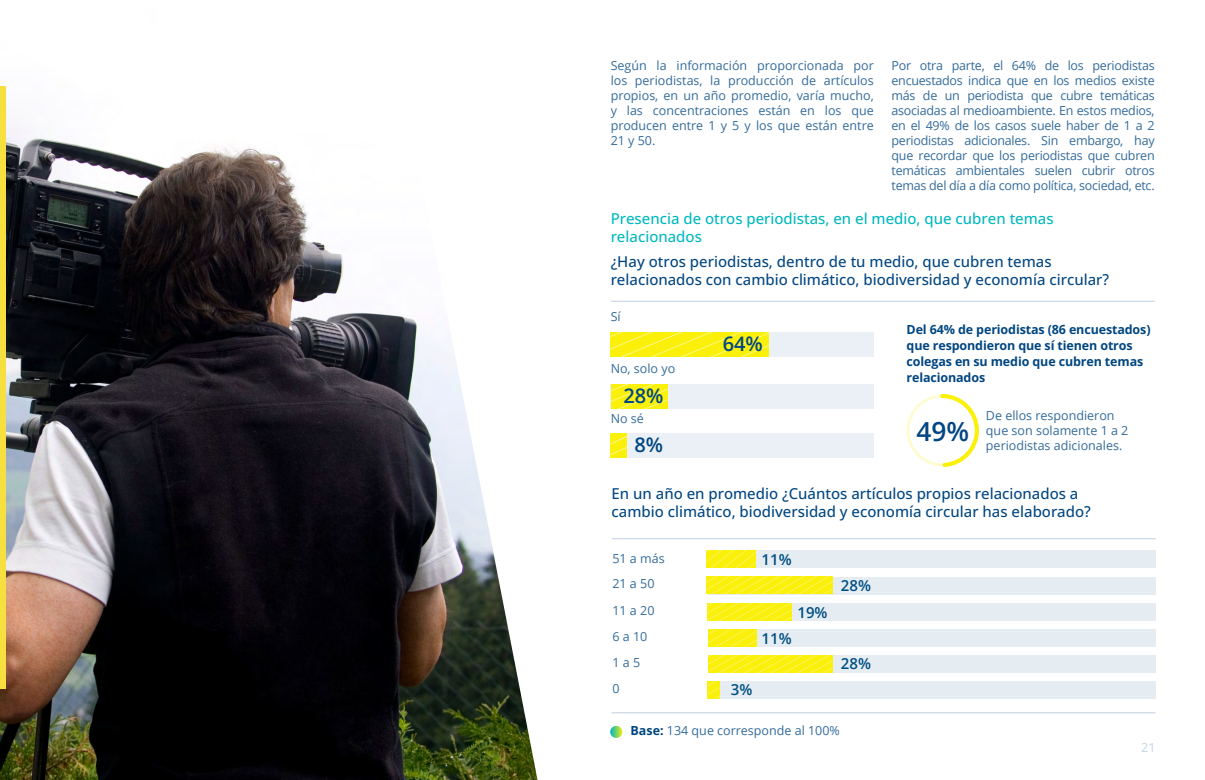
<style>
.page{position:relative;width:1205px;height:780px;background:#fff}
.page>*{position:absolute;margin:0;border:0;box-sizing:border-box;transform-origin:0 0}
.dato{font:600 26.25px "Open Sans";color:#004682}
.t1{font:600 20px "Open Sans";color:#004682}
.t2{font:500 15px/18px "Open Sans";color:#004682}
.t3{font:500 15px/18px "Open Sans";color:#00b9be}
.t4{font:600 15px "Open Sans";color:#004f82}
.cuerpo_texto{font:12.5px/15px "Open Sans";color:#336b9b;text-align:justify}
.quote{font:700 12.5px/16.2px "Open Sans";letter-spacing:-.01em;color:#004682}
.t5{font:500 12.5px "Open Sans";color:#ccdae6}
.s1{font-weight:700;color:#004682}
</style>
<div class="page">
<img style="left:0;top:121px;width:537px;height:659px">
<div style="left:0;top:86px;width:6px;height:131px;background:#f6e03f"></div>
<div style="left:0;top:217px;width:6px;height:78px;background:#f6e03f"></div>
<div style="left:0;top:295px;width:6px;height:79px;background:#f6e03f"></div>
<div style="left:0;top:374px;width:6px;height:78px;background:#f6e03f"></div>
<div style="left:0;top:452px;width:6px;height:79px;background:#f6e03f"></div>
<div style="left:0;top:531px;width:6px;height:78px;background:#f6e03f"></div>
<div style="left:0;top:609px;width:6px;height:79px;background:#f6e03f"></div>
<div style="left:611px;top:332px;width:263px;height:24px;background:#eaf0f5"></div>
<div style="left:611px;top:384px;width:263px;height:24px;background:#eaf0f5"></div>
<div style="left:611px;top:433px;width:263px;height:24px;background:#eaf0f5"></div>
<svg style="left:611px;top:332px;width:158px;height:24px;background:#faf014"></svg>
<svg style="left:611px;top:384px;width:56px;height:24px"></svg>
<svg style="left:611px;top:433px;width:16px;height:24px"></svg>
<hr style="left:611px;top:301px;width:543px;height:1px;background:#ccdae6">
<svg style="left:906px;top:394px;width:73px;height:73px"></svg>
<hr style="left:611px;top:538px;width:544px;height:1px;background:#ccdae6">
<hr style="left:611px;top:712px;width:544px;height:1px;background:#ccdae6">
<div style="left:706px;top:550px;width:449px;height:17px;background:#e6edf2"></div>
<div style="left:708px;top:577px;width:447px;height:17px;background:#e6edf2"></div>
<div style="left:708px;top:629px;width:447px;height:17px;background:#e6edf2"></div>
<div style="left:708px;top:681px;width:447px;height:17px;background:#e6edf2"></div>
<div style="left:708px;top:603px;width:447px;height:17px;background:#e6edf2"></div>
<div style="left:708px;top:655px;width:447px;height:17px;background:#e6edf2"></div>
<svg style="left:706px;top:550px;width:50px;height:17px"></svg>
<svg style="left:706px;top:576px;width:126px;height:18px;background:#faf015"></svg>
<svg style="left:708px;top:629px;width:48px;height:17px"></svg>
<svg style="left:708px;top:681px;width:12px;height:17px"></svg>
<svg style="left:708px;top:603px;width:84px;height:18px;background:#faf015"></svg>
<svg style="left:708px;top:655px;width:124px;height:17px;background:#faf015"></svg>
<svg style="left:610px;top:725px;width:12px;height:13px"></svg>
<p class="cuerpo_texto" style="left:611px;top:57px;width:265px">Según la información proporcionada por los periodistas, la producción de artículos propios, en un año promedio, varía mucho, y las concentraciones están en los que producen entre 1 y 5 y los que están entre 21 y 50.</p>
<p class="cuerpo_texto" style="left:891px;top:57px;width:265px">Por otra parte, el 64% de los periodistas encuestados indica que en los medios existe más de un periodista que cubre temáticas asociadas al medioambiente. En estos medios, en el 49% de los casos suele haber de 1 a 2 periodistas adicionales. Sin embargo, hay que recordar que los periodistas que cubren temáticas ambientales suelen cubrir otros temas del día a día como política, sociedad, etc.</p>
<p class="t3" style="left:611px;top:209px;width:444px">Presencia de otros periodistas, en el medio, que cubren temas relacionados</p>
<p class="t2" style="left:611px;top:252px;width:500px">¿Hay otros periodistas, dentro de tu medio, que cubren temas relacionados con cambio climático, biodiversidad y economía circular?</p>
<p class="cuerpo_texto" style="left:611px;top:309px;width:12px">Sí</p>
<p class="cuerpo_texto" style="left:611px;top:360px;width:66px">No, solo yo</p>
<p class="cuerpo_texto" style="left:611px;top:410px;width:35px">No sé</p>
<p class="t1" style="left:623px;top:382px;width:42px">28%</p>
<p class="t1" style="left:634px;top:431px;width:30px">8%</p>
<p class="t1" style="left:723px;top:330px;width:42px">64%</p>
<p class="quote" style="left:906px;top:320px;width:245px">Del 64% de periodistas (86 encuestados) que respondieron que sí tienen otros colegas en su medio que cubren temas relacionados</p>
<p class="cuerpo_texto" style="left:986px;top:408px;width:144px;text-align:left">De ellos respondieron que son solamente 1 a 2 periodistas adicionales.</p>
<p class="dato" style="left:916px;top:413px;width:54px">49%</p>
<p class="t2" style="left:611px;top:484px;width:481px">En un año en promedio ¿Cuántos artículos propios relacionados a cambio climático, biodiversidad y economía circular has elaborado?</p>
<p class="t4" style="left:761px;top:549px;width:32px">11%</p>
<p class="cuerpo_texto" style="left:612px;top:550px;width:54px">51 a más</p>
<p class="cuerpo_texto" style="left:612px;top:576px;width:44px">21 a 50</p>
<p class="cuerpo_texto" style="left:612px;top:602px;width:44px">11 a 20</p>
<p class="cuerpo_texto" style="left:612px;top:628px;width:36px">6 a 10</p>
<p class="cuerpo_texto" style="left:612px;top:655px;width:29px">1 a 5</p>
<p class="cuerpo_texto" style="left:612px;top:680px;width:9px">0</p>
<p class="t4" style="left:841px;top:575px;width:32px">28%</p>
<p class="t4" style="left:797px;top:601px;width:32px">19%</p>
<p class="t4" style="left:761px;top:628px;width:32px">11%</p>
<p class="t4" style="left:841px;top:653px;width:32px">28%</p>
<p class="t4" style="left:731px;top:679px;width:23px">3%</p>
<p class="cuerpo_texto" style="left:630px;top:723px;width:211px"><span class="s1">Base:</span> 134 que corresponde al 100%</p>
<p class="t5" style="left:1141px;top:739px;width:16px">21</p>
</div>
